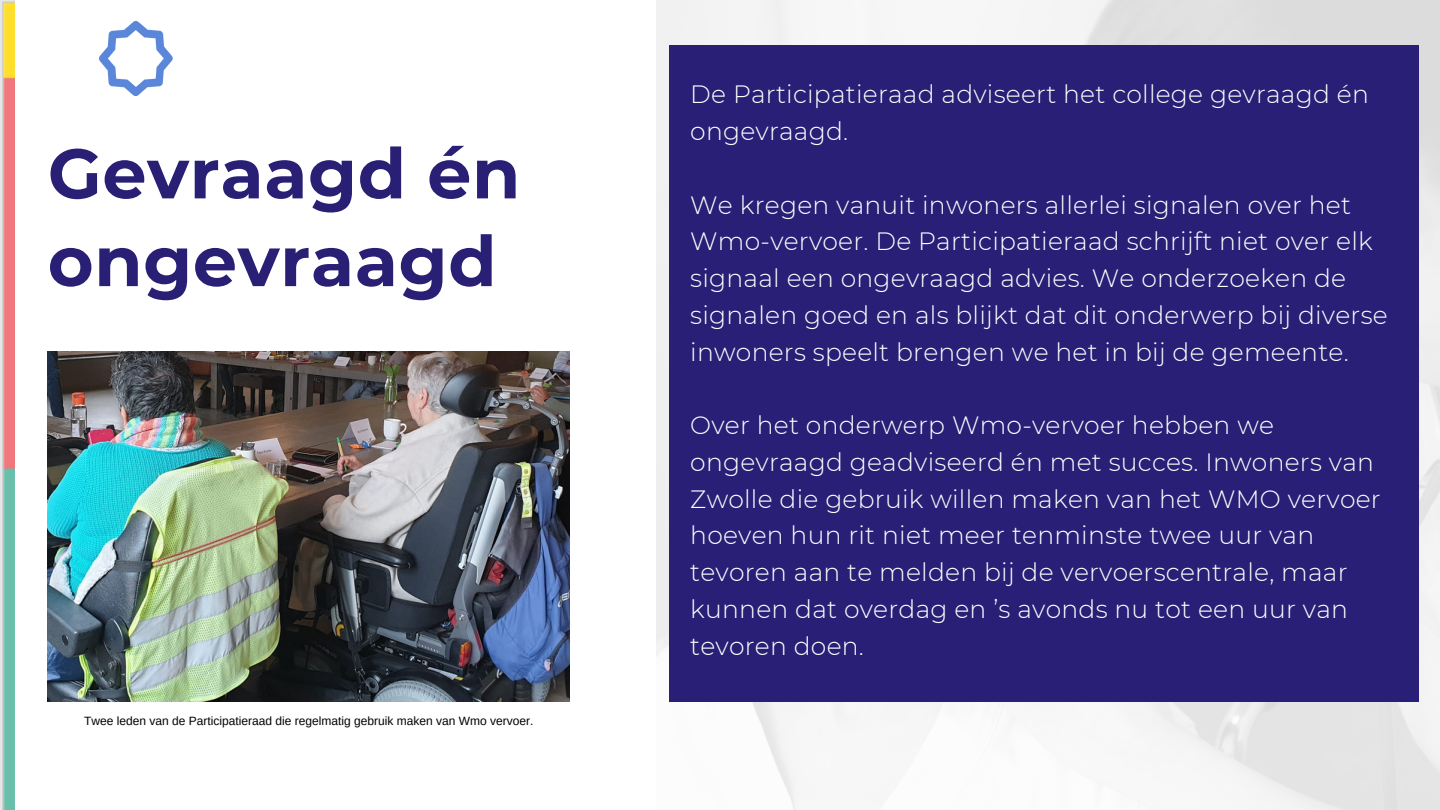
<style>
.page{position:relative;width:1440px;height:810px;background:#fff}
.page>*{position:absolute;margin:0;border:0;box-sizing:border-box;transform-origin:0 0}
.t1{font:700 70px "Montserrat";letter-spacing:.01em;color:#291f75}
.t2{font:300 25px/36.8px "Montserrat";letter-spacing:.01em;color:#fff}
.t3{font:12px "Arimo";color:#000}
</style>
<div class="page">
<div style="left:669px;top:45px;width:750px;height:657px;background:#291f76"></div>
<img style="left:100px;top:21px;width:73px;height:75px">
<img style="left:0;top:0;width:15px;height:810px">
<img style="left:48px;top:351px;width:522px;height:350px">
<p class="t1" style="left:48px;top:131px;width:474px">Gevraagd én</p>
<p class="t1" style="left:48px;top:218px;width:450px">ongevraagd</p>
<p class="t3" style="left:84px;top:715px;width:451px">Twee leden van de Participatieraad die regelmatig gebruik maken van Wmo vervoer.</p>
<p class="t2" style="left:690px;top:76px;width:680px">De Participatieraad adviseert het college gevraagd én ongevraagd.</p>
<p class="t2" style="left:690px;top:186px;width:699px">We kregen vanuit inwoners allerlei signalen over het Wmo-vervoer. De Participatieraad schrijft niet over elk signaal een ongevraagd advies. We onderzoeken de signalen goed en als blijkt dat dit onderwerp bij diverse inwoners speelt brengen we het in bij de gemeente.</p>
<p class="t2" style="left:690px;top:407px;width:692px">Over het onderwerp Wmo-vervoer hebben we ongevraagd geadviseerd én met succes. Inwoners van Zwolle die gebruik willen maken van het WMO vervoer hoeven hun rit niet meer tenminste twee uur van tevoren aan te melden bij de vervoerscentrale, maar kunnen dat overdag en ’s avonds nu tot een uur van tevoren doen.</p>
</div>
